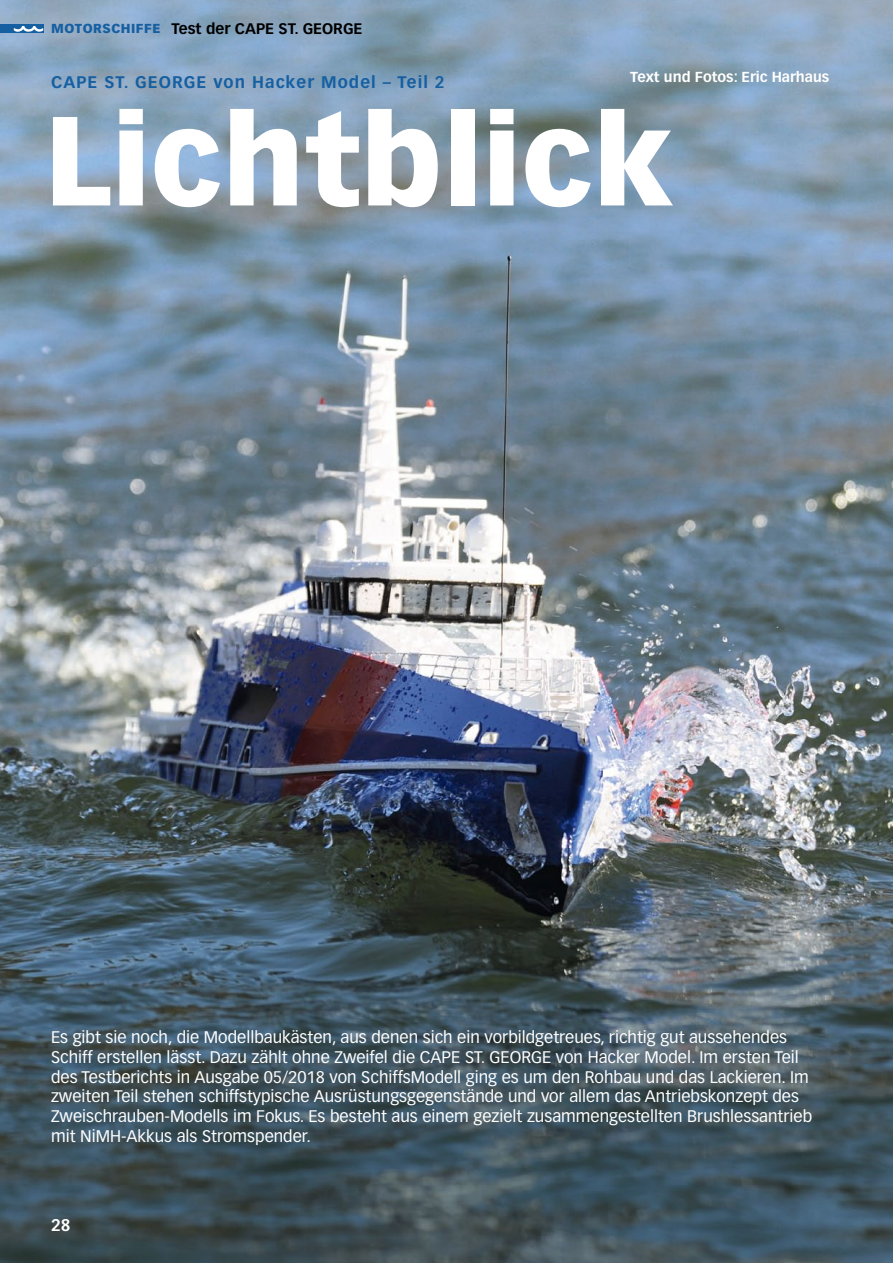
<style>
.page{position:relative;width:893px;height:1263px;background:#fff}
.page>*{position:absolute;margin:0;border:0;box-sizing:border-box;transform-origin:0 0}
.t1{font:900 124.2px "Vectora LT Std";color:#fff}
.t2{font:16.5px/19.8px "Vectora LT Std";color:#fff}
.t3{font:700 16.5px "Vectora LT Std";letter-spacing:.065em;color:#165fa1}
.t4{font:700 16.5px "Vectora LT Std";color:#fff}
.t5{font:700 15px "Vectora LT Std";color:#000}
.t6{font:700 14.25px "Vectora LT Std";color:#fff}
.s1{font-weight:900;font-size:12.75px;color:#165fa1}
</style>
<div class="page">
<img style="left:0;top:0;width:893px;height:1263px">
<div style="left:0;top:24px;width:43px;height:9px;background:#165fa1"></div>
<svg style="left:14px;top:26px;width:29px;height:6px"></svg>
<p class="t5" style="left:51px;top:19px;width:313px"><span class="s1">MOTORSCHIFFE</span> Test der CAPE ST. GEORGE</p>
<p class="t6" style="left:630px;top:68px;width:200px">Text und Fotos: Eric Harhaus</p>
<p class="t3" style="left:51px;top:72px;width:395px">CAPE ST. GEORGE von Hacker Model – Teil 2</p>
<p class="t1" style="left:45px;top:83px;width:630px">LICHTBLICK</p>
<p class="t2" style="left:51px;top:1027px;width:763px">Es gibt sie noch, die Modellbaukästen, aus denen sich ein vorbildgetreues, richtig gut aussehendes Schiff erstellen lässt. Dazu zählt ohne Zweifel die CAPE ST. GEORGE von Hacker Model. Im ersten Teil des Testberichts in Ausgabe 05/2018 von SchiffsModell ging es um den Rohbau und das Lackieren. Im zweiten Teil stehen schiffstypische Ausrüstungsgegenstände und vor allem das Antriebskonzept des Zweischrauben-Modells im Fokus. Es besteht aus einem gezielt zusammengestellten Brushlessantrieb mit NiMH-Akkus als Stromspender.</p>
<p class="t4" style="left:51px;top:1215px;width:21px">28</p>
</div>
